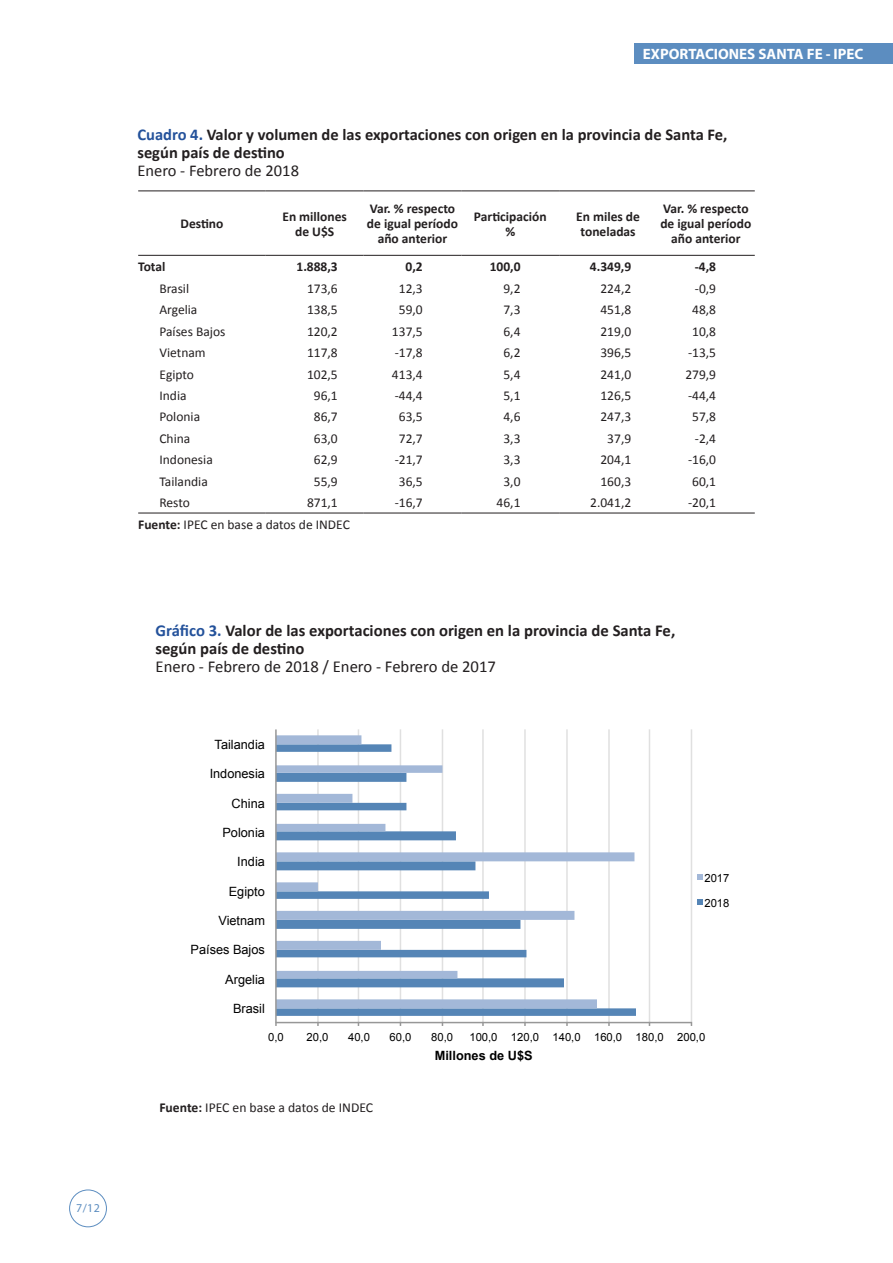
<style>
.page{position:relative;width:893px;height:1263px;background:#fff}
.page>*{position:absolute;margin:0;border:0;box-sizing:border-box;transform-origin:0 0}
.Cuadros{font:700 16.65px "Calibri";color:#231f20}
.Cuadros-2{font:16.65px "Calibri";color:#231f20}
.Cuadros-3{font:700 16.5px "Calibri";color:#231f20}
.Cuadros-4{font:16.5px "Calibri";color:#231f20}
.t1{font:700 15px "Myriad Pro";color:#fff}
.Texto{font:13.65px "Calibri";color:#231f20}
.t2{font:13.5px "Calibri";color:#231f20}
.t3{font:700 13.5px/15.1px "Calibri";color:#231f20;text-align:center}
.t4{font:12.75px "Arial";color:#000}
.t5{font:700 12.75px "Arial";color:#000}
.t6{font:12px "Myriad Pro";color:#5c8dc0}
.t7{font:11.25px/24.5px "Arial";color:#000}
.s1{color:#24529b}
.s2{font-weight:700}
</style>
<div class="page">
<div style="left:69px;top:1189px;width:38px;height:38px;border:1px solid #5c8dc0;border-radius:50%"></div>
<div style="left:634px;top:43px;width:259px;height:21px;background:#5c8dc0"></div>
<hr style="left:138px;top:190px;width:128px;height:1px;background:#231f20">
<hr style="left:266px;top:190px;width:98px;height:1px;background:#231f20">
<hr style="left:364px;top:190px;width:97px;height:1px;background:#231f20">
<hr style="left:461px;top:190px;width:98px;height:1px;background:#231f20">
<hr style="left:559px;top:190px;width:98px;height:1px;background:#231f20">
<hr style="left:657px;top:190px;width:98px;height:1px;background:#231f20">
<hr style="left:138px;top:255px;width:128px;height:1px;background:#231f20">
<hr style="left:266px;top:255px;width:98px;height:1px;background:#231f20">
<hr style="left:364px;top:255px;width:97px;height:1px;background:#231f20">
<hr style="left:461px;top:255px;width:98px;height:1px;background:#231f20">
<hr style="left:559px;top:255px;width:98px;height:1px;background:#231f20">
<hr style="left:657px;top:255px;width:98px;height:1px;background:#231f20">
<hr style="left:138px;top:513px;width:128px;height:1px;background:#231f20">
<hr style="left:266px;top:513px;width:98px;height:1px;background:#231f20">
<hr style="left:364px;top:513px;width:97px;height:1px;background:#231f20">
<hr style="left:461px;top:513px;width:98px;height:1px;background:#231f20">
<hr style="left:559px;top:513px;width:98px;height:1px;background:#231f20">
<hr style="left:657px;top:513px;width:98px;height:1px;background:#231f20">
<hr style="left:317px;top:729px;width:2px;height:293px;background:#e0e0e0">
<hr style="left:358px;top:729px;width:1px;height:293px;background:#e0e0e0">
<hr style="left:400px;top:729px;width:1px;height:293px;background:#e0e0e0">
<hr style="left:442px;top:729px;width:1px;height:293px;background:#e0e0e0">
<hr style="left:482px;top:729px;width:2px;height:293px;background:#e0e0e0">
<hr style="left:524px;top:729px;width:2px;height:293px;background:#e0e0e0">
<hr style="left:566px;top:729px;width:2px;height:293px;background:#e0e0e0">
<hr style="left:608px;top:729px;width:2px;height:293px;background:#e0e0e0">
<hr style="left:649px;top:729px;width:1px;height:293px;background:#e0e0e0">
<hr style="left:691px;top:729px;width:1px;height:293px;background:#e0e0e0">
<svg style="left:277px;top:852px;width:359px;height:164px;background:#6f97c1"></svg>
<svg style="left:277px;top:735px;width:357px;height:273px"></svg>
<hr style="left:276px;top:1022px;width:415px;height:1px;background:#979797">
<hr style="left:275px;top:729px;width:2px;height:293px;background:#979797">
<svg style="left:697px;top:874px;width:5px;height:6px"></svg>
<svg style="left:697px;top:899px;width:5px;height:5px"></svg>
<p class="t6" style="left:76px;top:1201px;width:25px">7/12</p>
<p class="t1" style="left:643px;top:44px;width:222px">EXPORTACIONES SANTA FE - IPEC</p>
<p class="Cuadros-3" style="left:137px;top:124px;width:591px"><span class="s1">Cuadro 4.</span> Valor y volumen de las exportaciones con origen en la provincia de Santa Fe,</p>
<p class="Cuadros-3" style="left:137px;top:142px;width:149px">según país de destino</p>
<p class="Cuadros-4" style="left:137px;top:160px;width:163px">Enero - Febrero de 2018</p>
<p class="t3" style="left:180px;top:216px;width:44px">Destino</p>
<p class="t3" style="left:282px;top:209px;width:66px">En millones</p>
<p class="t3" style="left:295px;top:224px;width:41px">de U$S</p>
<p class="t3" style="left:370px;top:201px;width:87px">Var. % respecto</p>
<p class="t3" style="left:367px;top:216px;width:93px">de igual período</p>
<p class="t3" style="left:378px;top:231px;width:71px">año anterior</p>
<p class="t3" style="left:474px;top:209px;width:74px">Participación</p>
<p class="t3" style="left:505px;top:224px;width:11px">%</p>
<p class="t3" style="left:576px;top:209px;width:65px">En miles de toneladas</p>
<p class="t3" style="left:663px;top:201px;width:87px">Var. % respecto</p>
<p class="t3" style="left:660px;top:216px;width:93px">de igual período</p>
<p class="t3" style="left:671px;top:231px;width:71px">año anterior</p>
<p class="t3" style="left:138px;top:259px;width:29px">Total</p>
<p class="t3" style="left:296px;top:259px;width:43px">1.888,3</p>
<p class="t3" style="left:406px;top:259px;width:19px">0,2</p>
<p class="t3" style="left:490px;top:259px;width:32px">100,0</p>
<p class="t3" style="left:590px;top:259px;width:43px">4.349,9</p>
<p class="t3" style="left:695px;top:259px;width:23px">-4,8</p>
<p class="t2" style="left:159px;top:280px;width:31px">Brasil</p>
<p class="t2" style="left:307px;top:280px;width:32px">173,6</p>
<p class="t2" style="left:399px;top:280px;width:25px">12,3</p>
<p class="t2" style="left:503px;top:280px;width:19px">9,2</p>
<p class="t2" style="left:600px;top:280px;width:32px">224,2</p>
<p class="t2" style="left:695px;top:280px;width:23px">-0,9</p>
<p class="t2" style="left:159px;top:301px;width:39px">Argelia</p>
<p class="t2" style="left:307px;top:301px;width:32px">138,5</p>
<p class="t2" style="left:399px;top:301px;width:25px">59,0</p>
<p class="t2" style="left:503px;top:301px;width:19px">7,3</p>
<p class="t2" style="left:600px;top:301px;width:32px">451,8</p>
<p class="t2" style="left:692px;top:301px;width:25px">48,8</p>
<p class="t2" style="left:159px;top:322px;width:68px">Países Bajos</p>
<p class="t2" style="left:307px;top:322px;width:32px">120,2</p>
<p class="t2" style="left:392px;top:322px;width:32px">137,5</p>
<p class="t2" style="left:503px;top:322px;width:19px">6,4</p>
<p class="t2" style="left:600px;top:322px;width:32px">219,0</p>
<p class="t2" style="left:692px;top:322px;width:25px">10,8</p>
<p class="t2" style="left:159px;top:344px;width:48px">Vietnam</p>
<p class="t2" style="left:307px;top:344px;width:32px">117,8</p>
<p class="t2" style="left:395px;top:344px;width:30px">-17,8</p>
<p class="t2" style="left:503px;top:344px;width:19px">6,2</p>
<p class="t2" style="left:600px;top:344px;width:32px">396,5</p>
<p class="t2" style="left:688px;top:344px;width:30px">-13,5</p>
<p class="t2" style="left:159px;top:365px;width:36px">Egipto</p>
<p class="t2" style="left:307px;top:365px;width:32px">102,5</p>
<p class="t2" style="left:392px;top:365px;width:32px">413,4</p>
<p class="t2" style="left:503px;top:365px;width:19px">5,4</p>
<p class="t2" style="left:600px;top:365px;width:32px">241,0</p>
<p class="t2" style="left:685px;top:365px;width:32px">279,9</p>
<p class="t2" style="left:159px;top:387px;width:29px">India</p>
<p class="t2" style="left:314px;top:387px;width:25px">96,1</p>
<p class="t2" style="left:395px;top:387px;width:30px">-44,4</p>
<p class="t2" style="left:503px;top:387px;width:19px">5,1</p>
<p class="t2" style="left:600px;top:387px;width:32px">126,5</p>
<p class="t2" style="left:688px;top:387px;width:30px">-44,4</p>
<p class="t2" style="left:159px;top:408px;width:42px">Polonia</p>
<p class="t2" style="left:314px;top:408px;width:25px">86,7</p>
<p class="t2" style="left:399px;top:408px;width:25px">63,5</p>
<p class="t2" style="left:503px;top:408px;width:19px">4,6</p>
<p class="t2" style="left:600px;top:408px;width:32px">247,3</p>
<p class="t2" style="left:692px;top:408px;width:25px">57,8</p>
<p class="t2" style="left:159px;top:430px;width:32px">China</p>
<p class="t2" style="left:314px;top:430px;width:25px">63,0</p>
<p class="t2" style="left:399px;top:430px;width:25px">72,7</p>
<p class="t2" style="left:503px;top:430px;width:19px">3,3</p>
<p class="t2" style="left:607px;top:430px;width:25px">37,9</p>
<p class="t2" style="left:695px;top:430px;width:23px">-2,4</p>
<p class="t2" style="left:159px;top:451px;width:55px">Indonesia</p>
<p class="t2" style="left:314px;top:451px;width:25px">62,9</p>
<p class="t2" style="left:395px;top:451px;width:30px">-21,7</p>
<p class="t2" style="left:503px;top:451px;width:19px">3,3</p>
<p class="t2" style="left:600px;top:451px;width:32px">204,1</p>
<p class="t2" style="left:688px;top:451px;width:30px">-16,0</p>
<p class="t2" style="left:159px;top:473px;width:50px">Tailandia</p>
<p class="t2" style="left:314px;top:473px;width:25px">55,9</p>
<p class="t2" style="left:399px;top:473px;width:25px">36,5</p>
<p class="t2" style="left:503px;top:473px;width:19px">3,0</p>
<p class="t2" style="left:600px;top:473px;width:32px">160,3</p>
<p class="t2" style="left:692px;top:473px;width:25px">60,1</p>
<p class="t2" style="left:159px;top:494px;width:32px">Resto</p>
<p class="t2" style="left:307px;top:494px;width:32px">871,1</p>
<p class="t2" style="left:395px;top:494px;width:30px">-16,7</p>
<p class="t2" style="left:497px;top:494px;width:25px">46,1</p>
<p class="t2" style="left:590px;top:494px;width:42px">2.041,2</p>
<p class="t2" style="left:688px;top:494px;width:30px">-20,1</p>
<p class="t2" style="left:138px;top:516px;width:213px"><span class="s2">Fuente:</span> IPEC en base a datos de INDEC</p>
<p class="Cuadros" style="left:156px;top:620px;width:521px"><span class="s1">Gráfico 3.</span> Valor de las exportaciones con origen en la provincia de Santa Fe,</p>
<p class="Cuadros" style="left:156px;top:638px;width:150px">según país de destino</p>
<p class="Cuadros-2" style="left:156px;top:656px;width:342px">Enero - Febrero de 2018 / Enero - Febrero de 2017</p>
<p class="t4" style="left:215px;top:736px;width:52px">Tailandia</p>
<p class="t4" style="left:210px;top:766px;width:57px">Indonesia</p>
<p class="t4" style="left:232px;top:795px;width:35px">China</p>
<p class="t4" style="left:222px;top:824px;width:44px">Polonia</p>
<p class="t4" style="left:237px;top:853px;width:29px">India</p>
<p class="t4" style="left:229px;top:883px;width:38px">Egipto</p>
<p class="t4" style="left:218px;top:912px;width:48px">Vietnam</p>
<p class="t4" style="left:191px;top:941px;width:76px">Países Bajos</p>
<p class="t4" style="left:225px;top:971px;width:41px">Argelia</p>
<p class="t4" style="left:233px;top:1000px;width:33px">Brasil</p>
<p class="t7" style="left:704px;top:866px;width:27px">2017<br>2018</p>
<p class="t7" style="left:268px;top:1024px;width:17px">0,0</p>
<p class="t7" style="left:307px;top:1024px;width:23px">20,0</p>
<p class="t7" style="left:348px;top:1024px;width:23px">40,0</p>
<p class="t7" style="left:390px;top:1024px;width:23px">60,0</p>
<p class="t7" style="left:431px;top:1024px;width:23px">80,0</p>
<p class="t7" style="left:469px;top:1024px;width:237px">100,0 120,0 140,0 160,0 180,0 200,0</p>
<p class="Texto" style="left:159px;top:1099px;width:215px"><span class="s2">Fuente:</span> IPEC en base a datos de INDEC</p>
<p class="t5" style="left:435px;top:1047px;width:99px">Millones de U$S</p>
</div>
